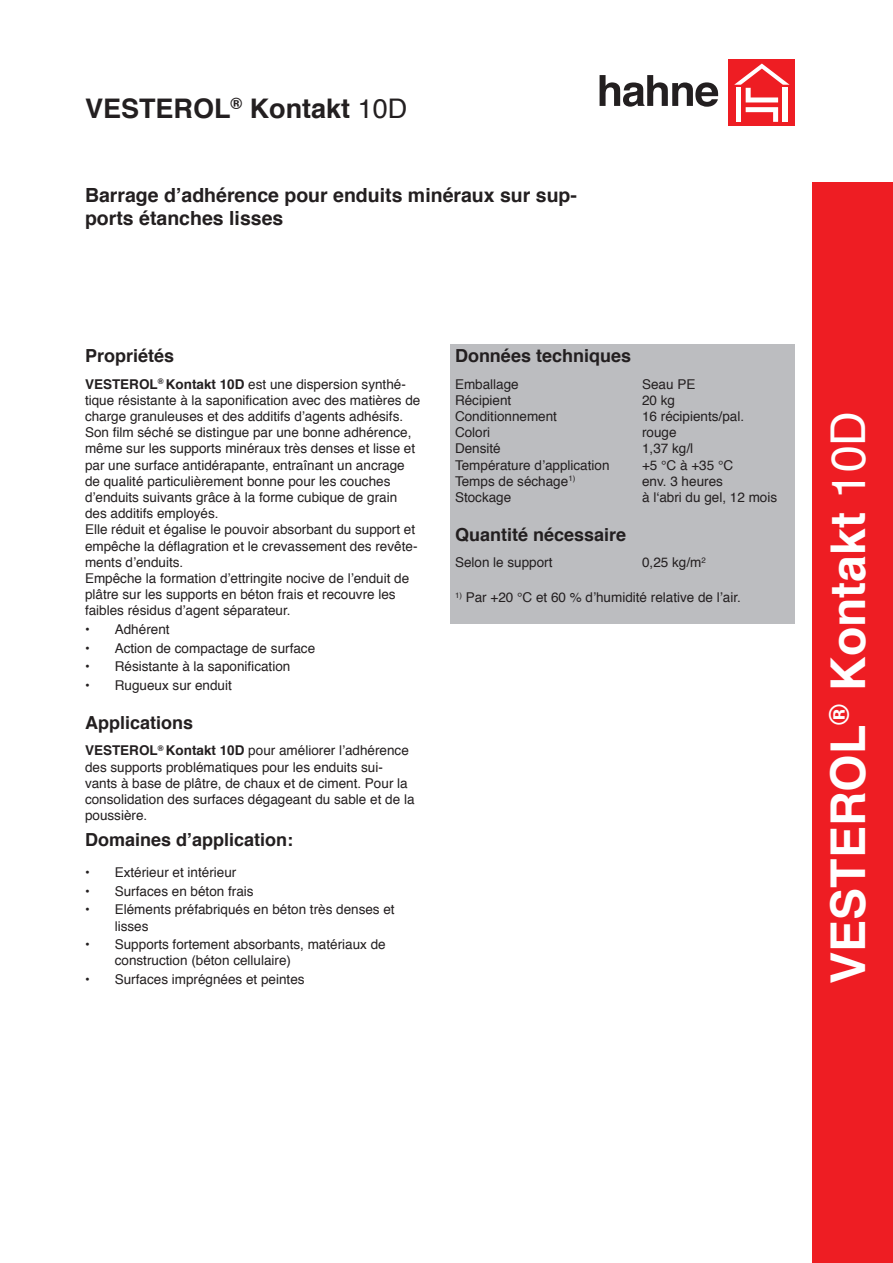
<style>
.page{position:relative;width:893px;height:1263px;background:#fff}
.page>*{position:absolute;margin:0;border:0;box-sizing:border-box;transform-origin:0 0}
.t1{font:700 48px "Helvetica";color:#fff}
.t2{font:700 27px "Helvetica";color:#231f20}
.t3{font:700 19.5px/23.4px "Helvetica";color:#231f20}
.t4{font:700 18px "Helvetica";color:#231f20}
.t5{font:13.5px/16.2px "Helvetica";color:#231f20}
.t6{font:700 13.5px "Helvetica";color:#231f20}
.s1{font-weight:400}
.s2{font-weight:700}
</style>
<div class="page">
<div style="left:729px;top:60px;width:66px;height:66px;background:#ee1d23"></div>
<svg style="left:734px;top:64px;width:56px;height:58px"></svg>
<div style="left:783px;top:88px;width:5px;height:34px;background:#fff"></div>
<svg style="left:600px;top:75px;width:118px;height:32px"></svg>
<div style="left:812px;top:183px;width:81px;height:1080px;background:#ee1d23"></div>
<div style="left:451px;top:344px;width:344px;height:30px;background:#bcbdc0"></div>
<div style="left:451px;top:374px;width:344px;height:133px;background:#bcbdc0"></div>
<div style="left:451px;top:506px;width:344px;height:17px;background:#bcbdc0"></div>
<div style="left:451px;top:523px;width:344px;height:30px;background:#bcbdc0"></div>
<div style="left:451px;top:553px;width:344px;height:19px;background:#bcbdc0"></div>
<div style="left:451px;top:572px;width:344px;height:35px;background:#bcbdc0"></div>
<div style="left:451px;top:606px;width:344px;height:17px;background:#bcbdc0"></div>
<p class="t2" style="left:85px;top:87px;width:324px">VESTEROL<sup>®</sup> Kontakt <span class="s1">10D</span></p>
<p class="t3" style="left:85px;top:183px;width:493px">Barrage d’adhérence pour enduits minéraux sur sup&shy;ports étanches lisses</p>
<p class="t4" style="left:85px;top:341px;width:91px">Propriétés</p>
<p class="t5" style="left:85px;top:376px;width:337px"><span class="s2">VESTEROL</span><sup>®</sup> <span class="s2">Kontakt 10D</span> est une dispersion synthé&shy;tique résistante à la saponification avec des matières de charge granuleuses et des additifs d’agents adhésifs.</p>
<p class="t5" style="left:85px;top:425px;width:332px">Son film séché se distingue par une bonne adhérence, même sur les supports minéraux très denses et lisse et par une surface antidérapante, entraînant un ancrage de qualité particulièrement bonne pour les couches d’enduits suivants grâce à la forme cubique de grain des additifs employés.</p>
<p class="t5" style="left:85px;top:522px;width:334px">Elle réduit et égalise le pouvoir absorbant du support et empêche la déflagration et le crevassement des revête&shy;ments d’enduits.</p>
<p class="t5" style="left:85px;top:571px;width:326px">Empêche la formation d’ettringite nocive de l’enduit de plâtre sur les supports en béton frais et recouvre les faibles résidus d’agent séparateur.</p>
<p class="t6" style="left:85px;top:618px;width:6px">•</p>
<p class="t5" style="left:115px;top:622px;width:56px">Adhérent</p>
<p class="t6" style="left:85px;top:637px;width:6px">•</p>
<p class="t5" style="left:115px;top:640px;width:202px">Action de compactage de surface</p>
<p class="t6" style="left:85px;top:656px;width:6px">•</p>
<p class="t5" style="left:115px;top:659px;width:177px">Résistante à la saponification</p>
<p class="t6" style="left:85px;top:674px;width:6px">•</p>
<p class="t5" style="left:115px;top:677px;width:119px">Rugueux sur enduit</p>
<p class="t4" style="left:85px;top:708px;width:110px">Applications</p>
<p class="t5" style="left:85px;top:743px;width:331px"><span class="s2">VESTEROL</span><sup>®</sup> <span class="s2">Kontakt 10D</span> pour améliorer l’adhérence des supports problématiques pour les enduits sui&shy;vants à base de plâtre, de chaux et de ciment. Pour la consolidation des surfaces dégageant du sable et de la poussière.</p>
<p class="t4" style="left:85px;top:825px;width:210px">Domaines d’application:</p>
<p class="t6" style="left:85px;top:861px;width:6px">•</p>
<p class="t5" style="left:115px;top:865px;width:123px">Extérieur et intérieur</p>
<p class="t6" style="left:85px;top:880px;width:6px">•</p>
<p class="t5" style="left:115px;top:883px;width:140px">Surfaces en béton frais</p>
<p class="t6" style="left:85px;top:899px;width:6px">•</p>
<p class="t5" style="left:115px;top:902px;width:281px">Eléments préfabriqués en béton très denses et lisses</p>
<p class="t6" style="left:85px;top:933px;width:6px">•</p>
<p class="t5" style="left:115px;top:937px;width:272px">Supports fortement absorbants, matériaux de construction (béton cellulaire)</p>
<p class="t6" style="left:85px;top:968px;width:6px">•</p>
<p class="t5" style="left:115px;top:971px;width:191px">Surfaces imprégnées et peintes</p>
<p class="t4" style="left:455px;top:341px;width:178px">Données techniques</p>
<p class="t5" style="left:455px;top:376px;width:65px">Emballage</p>
<p class="t5" style="left:455px;top:392px;width:58px">Récipient</p>
<p class="t5" style="left:455px;top:409px;width:104px">Conditionnement</p>
<p class="t5" style="left:455px;top:425px;width:37px">Colori</p>
<p class="t5" style="left:455px;top:441px;width:47px">Densité</p>
<p class="t5" style="left:455px;top:457px;width:156px">Température d’application</p>
<p class="t5" style="left:455px;top:473px;width:122px">Temps de séchage<sup>1)</sup></p>
<p class="t5" style="left:455px;top:490px;width:58px">Stockage</p>
<p class="t5" style="left:642px;top:376px;width:55px">Seau PE</p>
<p class="t5" style="left:642px;top:392px;width:35px">20 kg</p>
<p class="t5" style="left:642px;top:409px;width:104px">16 récipients/pal.</p>
<p class="t5" style="left:642px;top:425px;width:36px">rouge</p>
<p class="t5" style="left:642px;top:441px;width:53px">1,37 kg/l</p>
<p class="t5" style="left:642px;top:457px;width:93px">+5 °C à +35 °C</p>
<p class="t5" style="left:642px;top:473px;width:82px">env. 3 heures</p>
<p class="t5" style="left:642px;top:490px;width:137px">à l‘abri du gel, 12 mois</p>
<p class="t4" style="left:455px;top:520px;width:173px">Quantité nécessaire</p>
<p class="t5" style="left:455px;top:555px;width:99px">Selon le support</p>
<p class="t5" style="left:642px;top:555px;width:65px">0,25 kg/m<sup>2</sup></p>
<p class="t5" style="left:455px;top:590px;width:287px"><sup>1)</sup> Par +20 °C et 60 % d’humidité relative de l’air.</p>
<p class="t1" style="left:810px;top:984px;width:574px;rotate:-90deg">VESTEROL<sup>®</sup> Kontakt <span class="s1">10D</span></p>
</div>
